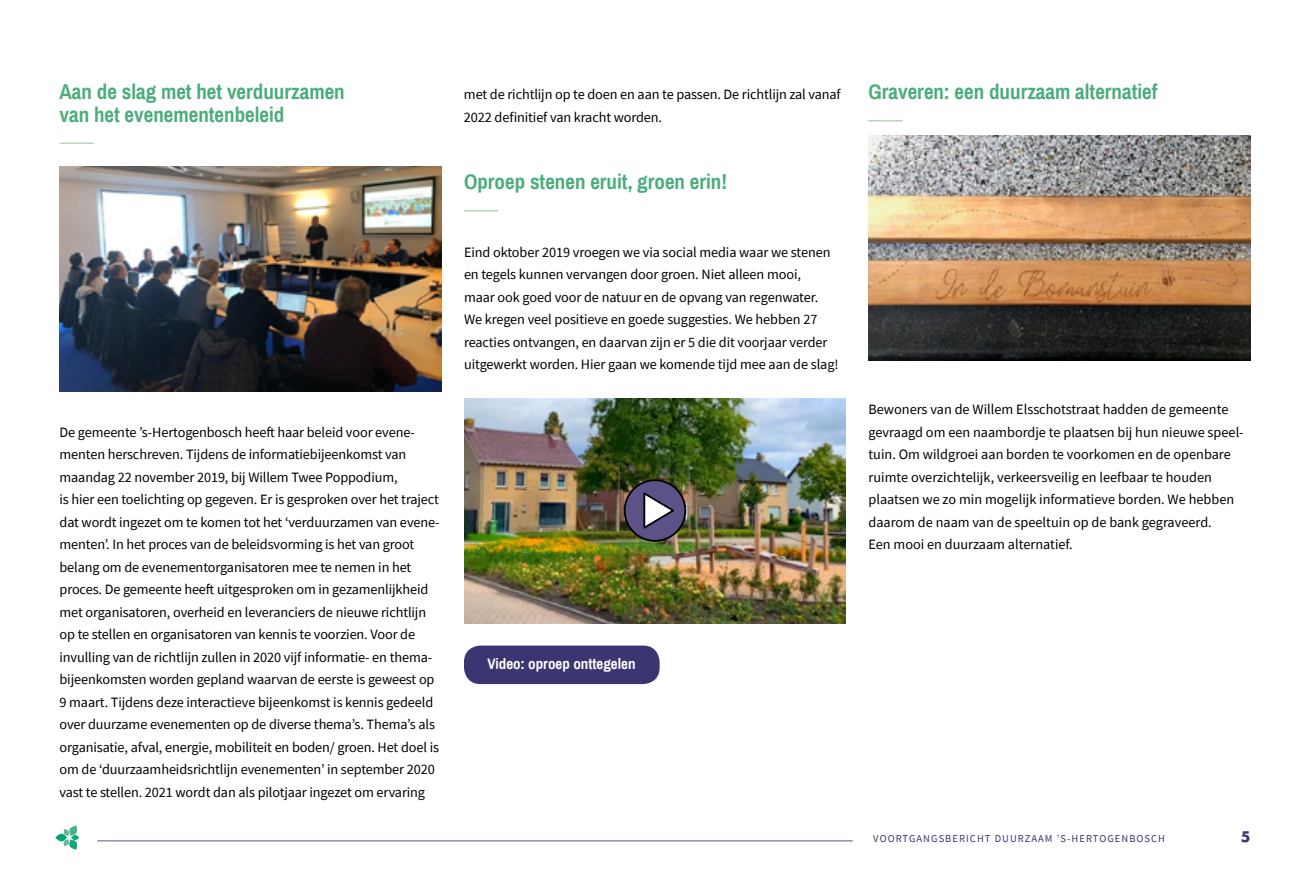
<style>
.page{position:relative;width:1310px;height:876px;background:#fff}
.page>*{position:absolute;margin:0;border:0;box-sizing:border-box;transform-origin:0 0}
.t1{font:700 21px/22.5px "Archivo Narrow";color:#4aad7c}
.t2{font:700 15px "Archivo Narrow";color:#fff}
.t3{font:14.25px/22.5px "Source Sans Pro";letter-spacing:-.01em;color:#000}
.t4{font:700 14.25px "Futura Std";color:#3b3571}
.t5{font:10.5px "Source Sans Pro";letter-spacing:.1em;color:#3b3571}
</style>
<div class="page">
<svg style="left:55px;top:825px;width:24px;height:25px"></svg>
<hr style="left:97px;top:840px;width:755px;height:1px;background:#968cb1">
<hr style="left:868px;top:120px;width:34px;height:2px;background:#b4d6be">
<hr style="left:464px;top:210px;width:34px;height:2px;background:#b4d6be">
<div style="left:464px;top:646px;width:195px;height:38px;background:#3b3571;border-radius:17px"></div>
<img style="left:464px;top:398px;width:381px;height:225px">
<div style="left:624px;top:480px;width:61px;height:61px;background:#5d5287;border-radius:50%"></div>
<div style="left:624px;top:479px;width:62px;height:63px;border:2px solid #000;border-radius:50%"></div>
<svg style="left:643px;top:490px;width:34px;height:39px"></svg>
<hr style="left:60px;top:142px;width:34px;height:2px;background:#b4d6be">
<img style="left:60px;top:166px;width:381px;height:226px">
<img style="left:868px;top:135px;width:382px;height:225px">
<h1 class="t1" style="left:60px;top:80px;width:287px">Aan de slag met het verduurzamen van het evenementenbeleid</h1>
<p class="t3" style="left:60px;top:420px;width:382px">De gemeente ’s-Hertogenbosch heeft haar beleid voor evene&shy;menten herschreven. Tijdens de informatiebijeenkomst van maandag 22 november 2019, bij Willem Twee Poppodium,<br>is hier een toelichting op gegeven. Er is gesproken over het traject dat wordt ingezet om te komen tot het ‘verduurzamen van evene&shy;menten’. In het proces van de beleidsvorming is het van groot belang om de evenementorganisatoren mee te nemen in het proces. De gemeente heeft uitgesproken om in gezamenlijkheid met organisatoren, overheid en leveranciers de nieuwe richtlijn op te stellen en organisatoren van kennis te voorzien. Voor de invulling van de richtlijn zullen in 2020 vijf informatie- en thema&shy;bijeenkomsten worden gepland waarvan de eerste is geweest op 9 maart. Tijdens deze interactieve bijeenkomst is kennis gedeeld over duurzame evenementen op de diverse thema’s. Thema’s als organisatie, afval, energie, mobiliteit en boden/ groen. Het doel is om de ‘duurzaamheidsrichtlijn evenementen’ in september 2020 vast te stellen. 2021 wordt dan als pilotjaar ingezet om ervaring</p>
<p class="t3" style="left:464px;top:83px;width:378px">met de richtlijn op te doen en aan te passen. De richtlijn zal vanaf<br>2022 definitief van kracht worden.</p>
<h1 class="t1" style="left:464px;top:170px;width:265px">Oproep stenen eruit, groen erin!</h1>
<p class="t3" style="left:464px;top:240px;width:376px">Eind oktober 2019 vroegen we via social media waar we stenen en tegels kunnen vervangen door groen. Niet alleen mooi,<br>maar ook goed voor de natuur en de opvang van regenwater.<br>We kregen veel positieve en goede suggesties. We hebben 27 reacties ontvangen, en daarvan zijn er 5 die dit voorjaar verder uitgewerkt worden. Hier gaan we komende tijd mee aan de slag!</p>
<p class="t2" style="left:487px;top:654px;width:150px">Video: oproep onttegelen</p>
<h1 class="t1" style="left:868px;top:80px;width:291px">Graveren: een duurzaam alternatief</h1>
<p class="t3" style="left:868px;top:398px;width:377px">Bewoners van de Willem Elsschotstraat hadden de gemeente gevraagd om een naambordje te plaatsen bij hun nieuwe speel&shy;tuin. Om wildgroei aan borden te voorkomen en de openbare ruimte overzichtelijk, verkeersveilig en leefbaar te houden plaatsen we zo min mogelijk informatieve borden. We hebben daarom de naam van de speeltuin op de bank gegraveerd.<br>Een mooi en duurzaam alternatief.</p>
<p class="t5" style="left:873px;top:831px;width:293px">VOORTGANGSBERICHT DUURZAAM ’S-HERTOGENBOSCH</p>
<p class="t4" style="left:1240px;top:827px;width:11px">5</p>
</div>
